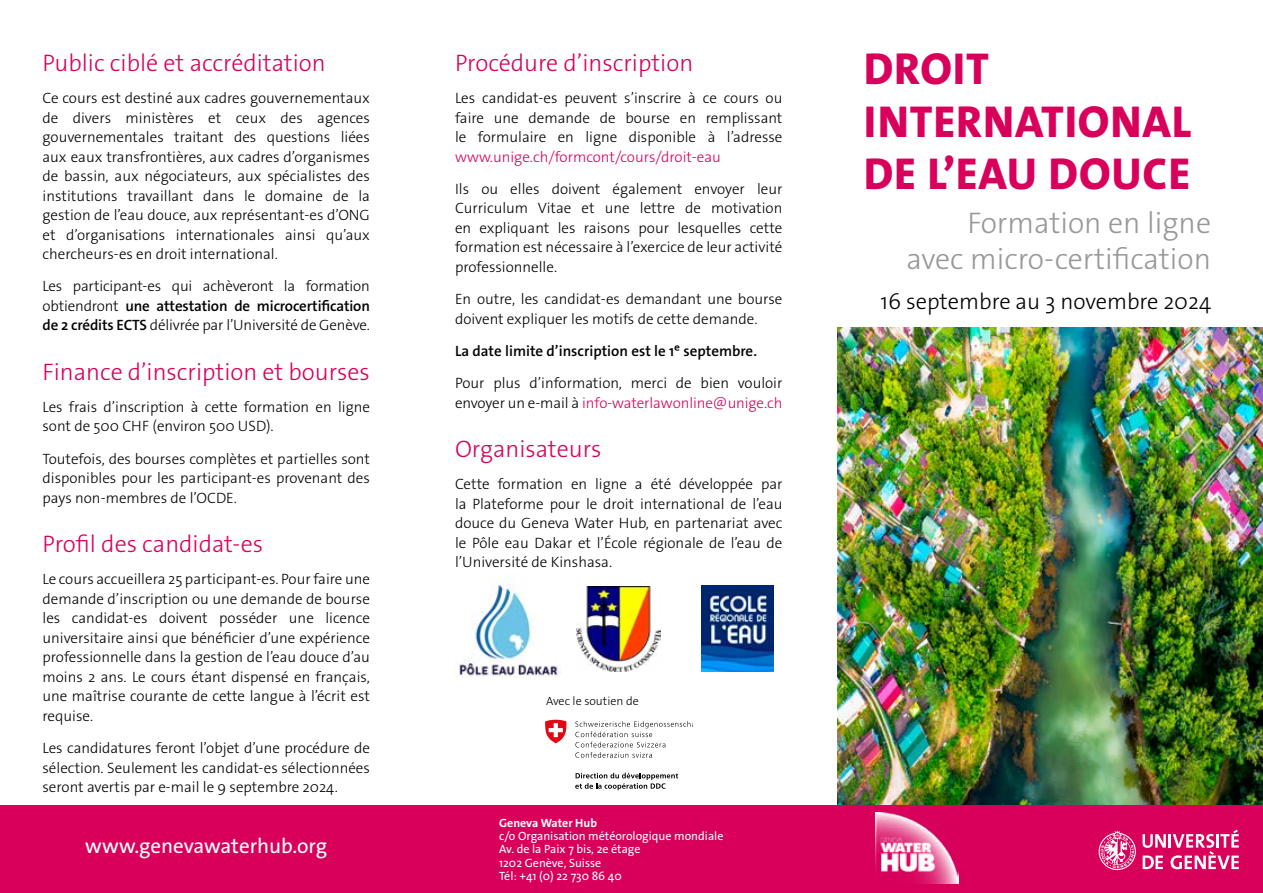
<style>
.page{position:relative;width:1263px;height:893px;background:#fff}
.page>*{position:absolute;margin:0;border:0;box-sizing:border-box;transform-origin:0 0}
.t1{font:800 45px/52.5px "The Sans Os F";letter-spacing:.02em;color:#d8005b}
.t2{font:300 30px/36.5px "The Sans Os F";color:#999898;text-align:right}
.t3{font:300 24px "The Sans Os F";color:#d8005b}
.t4{font:300 22.5px "The Sans Os F";color:#000}
.t5{font:21px "The Sans Os F";color:#fff}
.t6{font:300 15px/19.5px "The Sans Os F";color:#000;text-align:justify}
.t7{font:600 15px "The Sans Os F";color:#000}
.t8{font:300 15px "The Sans Os F";color:#d8005b}
.t9{font:12px/13.2px "The Sans Os F";color:#fff}
.t10{font:300 12px "The Sans Os F";color:#000}
.t11{font:700 12px "The Sans Os F";color:#fff}
.s1{font-weight:600}
.s2{color:#d8005b}
</style>
<div class="page">
<div style="left:0;top:805px;width:1263px;height:88px;background:#d8005b"></div>
<svg style="left:1099px;top:830px;width:37px;height:40px"></svg>
<svg style="left:1142px;top:830px;width:97px;height:39px"></svg>
<svg style="left:575px;top:721px;width:118px;height:37px"></svg>
<svg style="left:575px;top:773px;width:103px;height:17px"></svg>
<svg style="left:545px;top:720px;width:21px;height:23px"></svg>
<img style="left:875px;top:813px;width:83px;height:70px">
<img style="left:577px;top:586px;width:83px;height:86px">
<img style="left:838px;top:327px;width:425px;height:478px">
<img style="left:702px;top:585px;width:72px;height:87px">
<img style="left:459px;top:575px;width:100px;height:103px">
<h3 class="t3" style="left:43px;top:47px;width:285px">Public ciblé et accréditation</h3>
<p class="t6" style="left:43px;top:88px;width:329px">Ce cours est destiné aux cadres gouvernementaux de divers ministères et ceux des agences gouvernementales traitant des questions liées aux eaux transfrontières, aux cadres d’organismes de bassin, aux négociateurs, aux spécialistes des institutions travaillant dans le domaine de la gestion de l’eau douce, aux représentant-es d’ONG et d’organisations internationales ainsi qu’aux chercheurs-es en droit international.</p>
<p class="t6" style="left:43px;top:277px;width:329px">Les participant-es qui achèveront la formation obtiendront <span class="s1">une attestation de microcertification de 2 crédits ECTS</span> délivrée par l’Université de Genève.</p>
<h3 class="t3" style="left:43px;top:356px;width:329px">Finance d’inscription et bourses</h3>
<p class="t6" style="left:43px;top:397px;width:329px">Les frais d’inscription à cette formation en ligne sont de 500 CHF (environ 500 USD).</p>
<p class="t6" style="left:43px;top:449px;width:329px">Toutefois, des bourses complètes et partielles sont disponibles pour les participant-es provenant des pays non-membres de l’OCDE.</p>
<h3 class="t3" style="left:43px;top:528px;width:222px">Profil des candidat-es</h3>
<p class="t6" style="left:43px;top:570px;width:329px">Le cours accueillera 25 participant-es. Pour faire une demande d’inscription ou une demande de bourse les candidat-es doivent posséder une licence universitaire ainsi que bénéficier d’une expérience professionnelle dans la gestion de l’eau douce d’au moins 2 ans. Le cours étant dispensé en français, une maîtrise courante de cette langue à l’écrit est requise.</p>
<p class="t6" style="left:43px;top:738px;width:329px">Les candidatures feront l’objet d’une procédure de sélection. Seulement les candidat-es sélectionnées seront avertis par e-mail le 9 septembre 2024.</p>
<h3 class="t5" style="left:85px;top:832px;width:243px">www.genevawaterhub.org</h3>
<h3 class="t3" style="left:455px;top:47px;width:240px">Procédure d’inscription</h3>
<p class="t6" style="left:455px;top:88px;width:329px">Les candidat-es peuvent s’inscrire à ce cours ou faire une demande de bourse en remplissant le formulaire en ligne disponible à l’adresse</p>
<p class="t8" style="left:455px;top:147px;width:267px">www.unige.ch/formcont/cours/droit-eau</p>
<p class="t6" style="left:455px;top:179px;width:329px">Ils ou elles doivent également envoyer leur Curriculum Vitae et une lettre de motivation en expliquant les raisons pour lesquelles cette formation est nécessaire à l’exercice de leur activité professionnelle.</p>
<p class="t6" style="left:455px;top:289px;width:329px">En outre, les candidat-es demandant une bourse doivent expliquer les motifs de cette demande.</p>
<p class="t7" style="left:455px;top:341px;width:303px">La date limite d’inscription est le 1e septembre.</p>
<p class="t6" style="left:455px;top:373px;width:329px">Pour plus d’information, merci de bien vouloir envoyer un e-mail à <span class="s2">info-waterlawonline@unige.ch</span></p>
<h3 class="t3" style="left:455px;top:433px;width:148px">Organisateurs</h3>
<p class="t6" style="left:455px;top:475px;width:329px">Cette formation en ligne a été développée par la Plateforme pour le droit international de l’eau douce du Geneva Water Hub, en partenariat avec le Pôle eau Dakar et l’École régionale de l’eau de l’Université de Kinshasa.</p>
<p class="t10" style="left:546px;top:693px;width:94px">Avec le soutien de</p>
<p class="t11" style="left:499px;top:815px;width:99px">Geneva Water Hub</p>
<p class="t9" style="left:499px;top:830px;width:226px">c/o Organisation météorologique mondiale<br>Av. de la Paix 7 bis, 2e étage<br>1202 Genève, Suisse<br>Tél: +41 (0) 22 730 86 40</p>
<h1 class="t1" style="left:864px;top:43px;width:329px">DROIT<br>INTERNATIONAL<br>DE L’EAU DOUCE</h1>
<h2 class="t2" style="left:906px;top:205px;width:306px">Formation en ligne avec micro-certification</h2>
<h3 class="t4" style="left:880px;top:287px;width:332px">16 septembre au 3 novembre 2024</h3>
</div>
